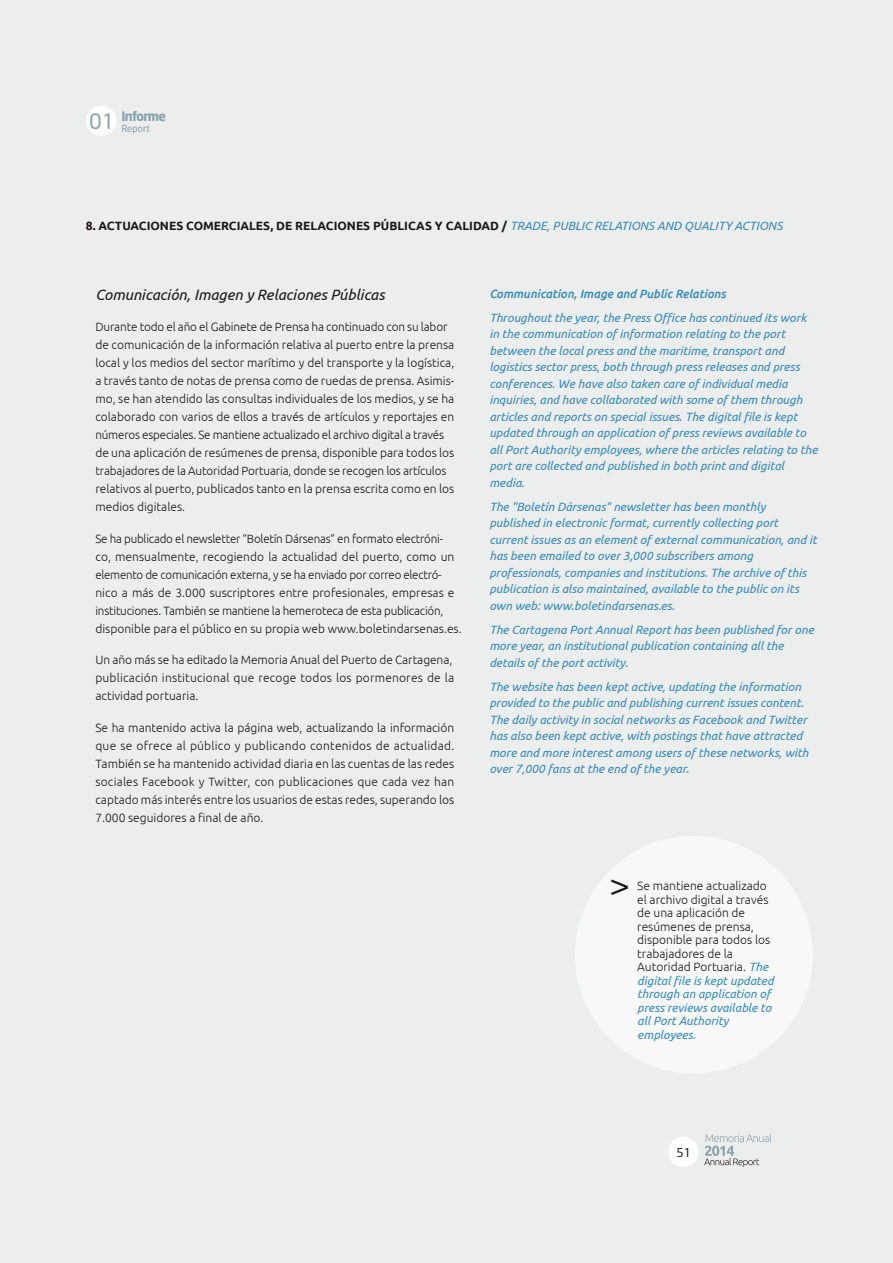
<style>
.page{position:relative;width:893px;height:1263px;background:#fff}
.page>*{position:absolute;margin:0;border:0;box-sizing:border-box;transform-origin:0 0}
.t1{font:300 36.9px "Ubuntu";color:#1a171c}
.t2{font:italic 15px "Ubuntu";color:#1a171c}
.t3{font:700 12.9px "Neo Sans Std";letter-spacing:-.05em;color:#88a2af}
.t4{font:italic 12px/16.5px "Ubuntu";color:#358bb8}
.t5{font:300 12px/18px "Ubuntu";color:#1a171c}
.t6{font:300 12px/18px "Ubuntu";letter-spacing:-.02em;color:#1a171c}
.t7{font:700 12px "Ubuntu";color:#1a171c}
.t8{font:12px "Neo Sans";color:#1a171c}
.t9{font:9.75px "Neo Sans Std";color:#88a2af}
.s1{font-weight:400;font-style:italic;color:#358bb8}
.s2{font-weight:500}
</style>
<div class="page">
<div style="left:0;top:0;width:892px;height:1263px;background:#eceded"></div>
<svg style="left:704px;top:1133px;width:67px;height:34px"></svg>
<div style="left:668px;top:1137px;width:31px;height:30px;background:#fff;border-radius:50%"></div>
<div style="left:86px;top:106px;width:30px;height:30px;background:#fff;border-radius:50%"></div>
<div style="left:575px;top:836px;width:238px;height:237px;background:#f8f8f8;border-radius:50%"></div>
<p class="t3" style="left:121px;top:108px;width:46px">Informe</p>
<p class="t9" style="left:89px;top:123px;width:63px"><sup>01</sup> Report</p>
<p class="t7" style="left:86px;top:219px;width:698px">8. ACTUACIONES COMERCIALES, DE RELACIONES PÚBLICAS Y CALIDAD / <span class="s1">TRADE, PUBLIC RELATIONS AND QUALITY ACTIONS</span></p>
<p class="t2" style="left:95px;top:285px;width:291px">Comunicación, Imagen y Relaciones Públicas</p>
<p class="t5" style="left:95px;top:318px;width:360px">Durante todo el año el Gabinete de Prensa ha continuado con su labor de comunicación de la información relativa al puerto entre la prensa local y los medios del sector marítimo y del transporte y la logística, a través tanto de notas de prensa como de ruedas de prensa. Asimis&shy;mo, se han atendido las consultas individuales de los medios, y se ha colaborado con varios de ellos a través de artículos y reportajes en números especiales. Se mantiene actualizado el archivo digital a través de una aplicación de resúmenes de prensa, disponible para todos los trabajadores de la Autoridad Portuaria, donde se recogen los artículos relativos al puerto, publicados tanto en la prensa escrita como en los medios digitales.</p>
<p class="t6" style="left:95px;top:529px;width:368px">Se ha publicado el newsletter “Boletín Dársenas” en formato electróni-<br>co, mensualmente, recogiendo la actualidad del puerto, como un elemento de comunicación externa, y se ha enviado por correo electró&shy;nico a más de 3.000 suscriptores entre profesionales, empresas e instituciones. También se mantiene la hemeroteca de esta publicación, disponible para el público en su propia web www.boletindarsenas.es.</p>
<p class="t5" style="left:95px;top:651px;width:360px">Un año más se ha editado la Memoria Anual del Puerto de Cartagena, publicación institucional que recoge todos los pormenores de la actividad portuaria.</p>
<p class="t5" style="left:95px;top:718px;width:360px;text-align:justify">Se ha mantenido activa la página web, actualizando la información que se ofrece al público y publicando contenidos de actualidad.<br>También se ha mantenido actividad diaria en las cuentas de las redes sociales Facebook y Twitter, con publicaciones que cada vez han captado más interés entre los usuarios de estas redes, superando los 7.000 seguidores a final de año.</p>
<p class="t4" style="left:489px;top:281px;width:319px;line-height:24px"><span class="s2">Communication, Image and Public Relations<br></span>Throughout the year, the Press Office has continued its work</p>
<p class="t4" style="left:489px;top:325px;width:330px">in the communication of information relating to the port between the local press and the maritime, transport and logistics sector press, both through press releases and press conferences. We have also taken care of individual media inquiries, and have collaborated with some of them through articles and reports on special issues. The digital file is kept updated through an application of press reviews available to all Port Authority employees, where the articles relating to the port are collected and published in both print and digital media.</p>
<p class="t4" style="left:489px;top:498px;width:329px">The "Boletín Dársenas" newsletter has been monthly published in electronic format, currently collecting port current issues as an element of external communication, and it has been emailed to over 3,000 subscribers among professionals, companies and institutions. The archive of this publication is also maintained, available to the public on its own web: www.boletindarsenas.es.</p>
<p class="t4" style="left:489px;top:621px;width:326px">The Cartagena Port Annual Report has been published for one more year, an institutional publication containing all the details of the port activity.</p>
<p class="t4" style="left:489px;top:678px;width:321px">The website has been kept active, updating the information provided to the public and publishing current issues content.<br>The daily activity in social networks as Facebook and Twitter has also been kept active, with postings that have attracted more and more interest among users of these networks, with over 7,000 fans at the end of the year.</p>
<p class="t1" style="left:609px;top:863px;width:22px">&gt;</p>
<p class="t5" style="left:637px;top:879px;width:138px;line-height:13.5px">Se mantiene actualizado el archivo digital a través de una aplicación de resúmenes de prensa, disponible para todos los trabajadores de la<br>Autoridad Portuaria. <span class="s1">The digital file is kept updated through an application of press reviews available to all Port Authority employees.</span></p>
<p class="t8" style="left:676px;top:1147px;width:16px">51</p>
</div>
